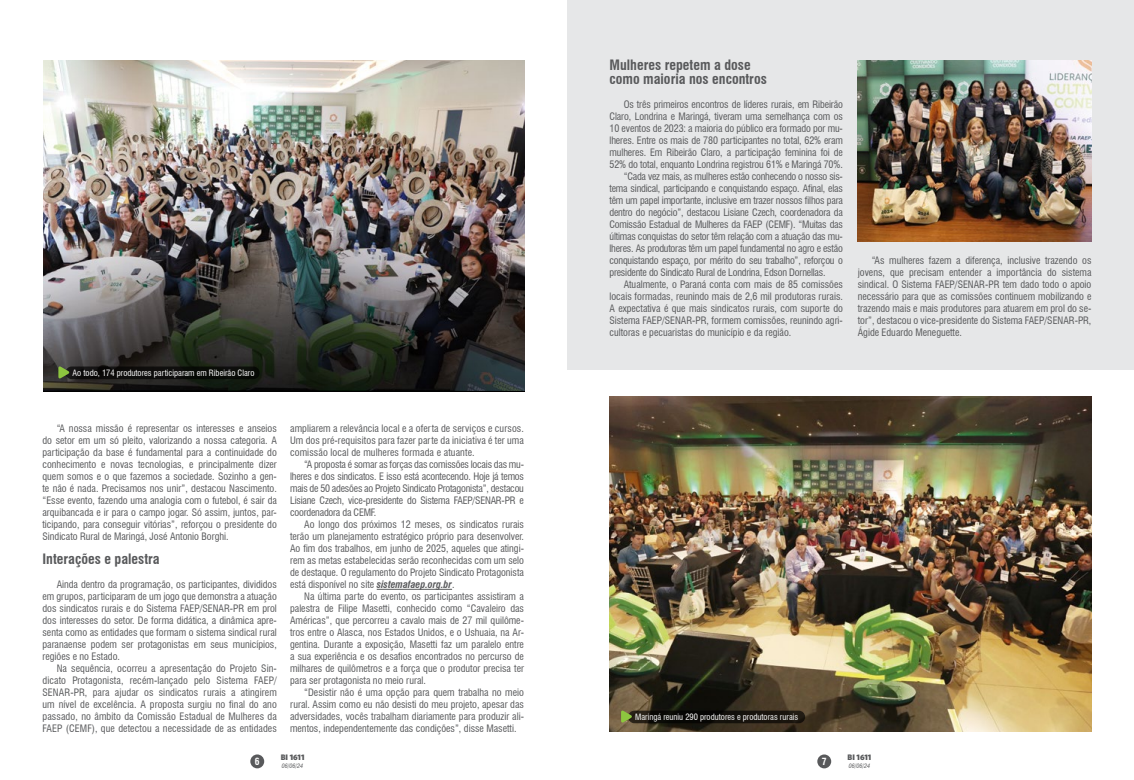
<style>
.page{position:relative;width:1134px;height:780px;background:#fff}
.page>*{position:absolute;margin:0;border:0;box-sizing:border-box;transform-origin:0 0}
.t1{font:700 condensed 14px/14px "Swiss 721 BT";color:#58595b}
.t2{font:condensed 10px/12px "Swiss 721 BT";letter-spacing:-.01em;color:#58595b;text-align:justify}
.t3{font:700 condensed 9.6px "Swiss 721 BT";color:#fff}
.t4{font:condensed 8.5px "Swiss 721 BT";color:#fff}
.t5{font:900 8px "Whitney HTF";color:#58595b}
.t6{font:italic condensed 6px "Swiss 721 BT";color:#58595b}
.s1{font-weight:700;font-style:italic}
</style>
<div class="page">
<div style="left:567px;top:0;width:567px;height:369px;background:#e6e7e8"></div>
<img style="left:43px;top:61px;width:481px;height:329px">
<img style="left:609px;top:396px;width:482px;height:336px">
<hr style="left:377px;top:589px;width:75px;height:1px;background:#58595b">
<img style="left:857px;top:61px;width:234px;height:180px">
<div style="left:65px;top:366px;width:195px;height:13px;background:#0c0d0a;border-radius:6px"></div>
<svg style="left:58px;top:366px;width:12px;height:13px"></svg>
<svg style="left:628px;top:710px;width:177px;height:13px;background:#14110b"></svg>
<svg style="left:621px;top:710px;width:11px;height:13px"></svg>
<div style="left:250px;top:754px;width:14px;height:14px;background:#58595b;border-radius:50%"></div>
<div style="left:817px;top:754px;width:14px;height:14px;background:#58595b;border-radius:50%"></div>
<p class="t4" style="left:73px;top:367px;width:183px">Ao todo, 174 produtores participaram em Ribeirão Claro</p>
<p class="t2" style="left:43px;top:422px;width:236px;text-indent:14px">“A nossa missão é representar os interesses e anseios do setor em um só pleito, valorizando a nossa categoria. A participação da base é fundamental para a continuidade do conhecimento e novas tecnologias, e principalmente dizer quem somos e o que fazemos a sociedade. Sozinho a gen&shy;te não é nada. Precisamos nos unir”, destacou Nascimento. “Esse evento, fazendo uma analogia com o futebol, é sair da arquibancada e ir para o campo jogar. Só assim, juntos, par&shy;ticipando, para conseguir vitórias”, reforçou o presidente do Sindicato Rural de Maringá, José Antonio Borghi.</p>
<h1 class="t1" style="left:43px;top:552px;width:119px">Interações e palestra</h1>
<p class="t2" style="left:43px;top:578px;width:236px;text-indent:14px">Ainda dentro da programação, os participantes, divididos em grupos, participaram de um jogo que demonstra a atuação dos sindicatos rurais e do Sistema FAEP/SENAR-PR em prol dos interesses do setor. De forma didática, a dinâmica apre&shy;senta como as entidades que formam o sistema sindical rural paranaense podem ser protagonistas em seus municípios, regiões e no Estado.</p>
<p class="t2" style="left:43px;top:662px;width:236px;text-indent:14px">Na sequência, ocorreu a apresentação do Projeto Sin&shy;dicato Protagonista, recém-lançado pelo Sistema FAEP/ SENAR-PR, para ajudar os sindicatos rurais a atingirem um nível de excelência. A proposta surgiu no final do ano passado, no âmbito da Comissão Estadual de Mulheres da FAEP (CEMF), que detectou a necessidade de as entidades</p>
<p class="t2" style="left:290px;top:422px;width:235px">ampliarem a relevância local e a oferta de serviços e cursos.<br>Um dos pré-requisitos para fazer parte da iniciativa é ter uma comissão local de mulheres formada e atuante.</p>
<p class="t2" style="left:290px;top:458px;width:235px;text-indent:14px">“A proposta é somar as forças das comissões locais das mu&shy;lheres e dos sindicatos. E isso está acontecendo. Hoje já temos mais de 50 adesões ao Projeto Sindicato Protagonista”, destacou Lisiane Czech, vice-presidente do Sistema FAEP/SENAR-PR e coordenadora da CEMF.</p>
<p class="t2" style="left:290px;top:518px;width:235px;text-indent:14px">Ao longo dos próximos 12 meses, os sindicatos rurais terão um planejamento estratégico próprio para desenvolver.<br>Ao fim dos trabalhos, em junho de 2025, aqueles que atingi&shy;rem as metas estabelecidas serão reconhecidas com um selo de destaque. O regulamento do Projeto Sindicato Protagonista está disponível no site <span class="s1">sistemafaep.org.br</span>.</p>
<p class="t2" style="left:290px;top:590px;width:235px;text-indent:14px">Na última parte do evento, os participantes assistiram a palestra de Filipe Masetti, conhecido como “Cavaleiro das Américas”, que percorreu a cavalo mais de 27 mil quilôme&shy;tros entre o Alasca, nos Estados Unidos, e o Ushuaia, na Ar&shy;gentina. Durante a exposição, Masetti faz um paralelo entre a sua experiência e os desafios encontrados no percurso de milhares de quilômetros e a força que o produtor precisa ter para ser protagonista no meio rural.</p>
<p class="t2" style="left:290px;top:686px;width:235px;text-indent:14px">“Desistir não é uma opção para quem trabalha no meio rural. Assim como eu não desisti do meu projeto, apesar das adversidades, vocês trabalham diariamente para produzir ali&shy;mentos, independentemente das condições”, disse Masetti.</p>
<p class="t3" style="left:255px;top:755px;width:6px">6</p>
<p class="t5" style="left:281px;top:752px;width:25px">BI 1611</p>
<p class="t6" style="left:282px;top:762px;width:23px">06/06/24</p>
<h1 class="t1" style="left:609px;top:58px;width:159px">Mulheres repetem a dose como maioria nos encontros</h1>
<p class="t2" style="left:624px;top:98px;width:221px">Os três primeiros encontros de líderes rurais, em Ribeirão</p>
<p class="t2" style="left:609px;top:110px;width:235px">Claro, Londrina e Maringá, tiveram uma semelhança com os</p>
<p class="t2" style="left:609px;top:122px;width:235px">10 eventos de 2023: a maioria do público era formado por mu-</p>
<p class="t2" style="left:609px;top:134px;width:235px">lheres. Entre os mais de 780 participantes no total, 62% eram</p>
<p class="t2" style="left:609px;top:146px;width:235px">mulheres. Em Ribeirão Claro, a participação feminina foi de</p>
<p class="t2" style="left:609px;top:158px;width:235px">52% do total, enquanto Londrina registrou 61% e Maringá 70%.</p>
<p class="t2" style="left:624px;top:170px;width:221px">“Cada vez mais, as mulheres estão conhecendo o nosso sis-</p>
<p class="t2" style="left:609px;top:182px;width:235px">tema sindical, participando e conquistando espaço. Afinal, elas</p>
<p class="t2" style="left:609px;top:194px;width:235px">têm um papel importante, inclusive em trazer nossos filhos para</p>
<p class="t2" style="left:609px;top:206px;width:235px">dentro do negócio”, destacou Lisiane Czech, coordenadora da</p>
<p class="t2" style="left:609px;top:218px;width:235px">Comissão Estadual de Mulheres da FAEP (CEMF). “Muitas das</p>
<p class="t2" style="left:609px;top:230px;width:235px">últimas conquistas do setor têm relação com a atuação das mu-</p>
<p class="t2" style="left:609px;top:242px;width:235px">lheres. As produtoras têm um papel fundamental no agro e estão</p>
<p class="t2" style="left:609px;top:254px;width:235px">conquistando espaço, por mérito do seu trabalho”, reforçou o</p>
<p class="t2" style="left:609px;top:266px;width:218px">presidente do Sindicato Rural de Londrina, Edson Dornellas.</p>
<p class="t2" style="left:624px;top:278px;width:221px">Atualmente, o Paraná conta com mais de 85 comissões</p>
<p class="t2" style="left:609px;top:290px;width:235px">locais formadas, reunindo mais de 2,6 mil produtoras rurais.</p>
<p class="t2" style="left:609px;top:302px;width:235px">A expectativa é que mais sindicatos rurais, com suporte do</p>
<p class="t2" style="left:609px;top:314px;width:235px">Sistema FAEP/SENAR-PR, formem comissões, reunindo agri-</p>
<p class="t2" style="left:609px;top:326px;width:183px">cultoras e pecuaristas do município e da região.</p>
<p class="t2" style="left:858px;top:254px;width:235px;text-indent:14px">“As mulheres fazem a diferença, inclusive trazendo os jovens, que precisam entender a importância do sistema sindical. O Sistema FAEP/SENAR-PR tem dado todo o apoio necessário para que as comissões continuem mobilizando e trazendo mais e mais produtores para atuarem em prol do se&shy;tor”, destacou o vice-presidente do Sistema FAEP/SENAR-PR, Ágide Eduardo Meneguette.</p>
<p class="t4" style="left:635px;top:711px;width:165px">Maringá reuniu 290 produtores e produtoras rurais</p>
<p class="t3" style="left:822px;top:755px;width:6px">7</p>
<p class="t5" style="left:847px;top:752px;width:25px">BI 1611</p>
<p class="t6" style="left:849px;top:762px;width:23px">06/06/24</p>
</div>
